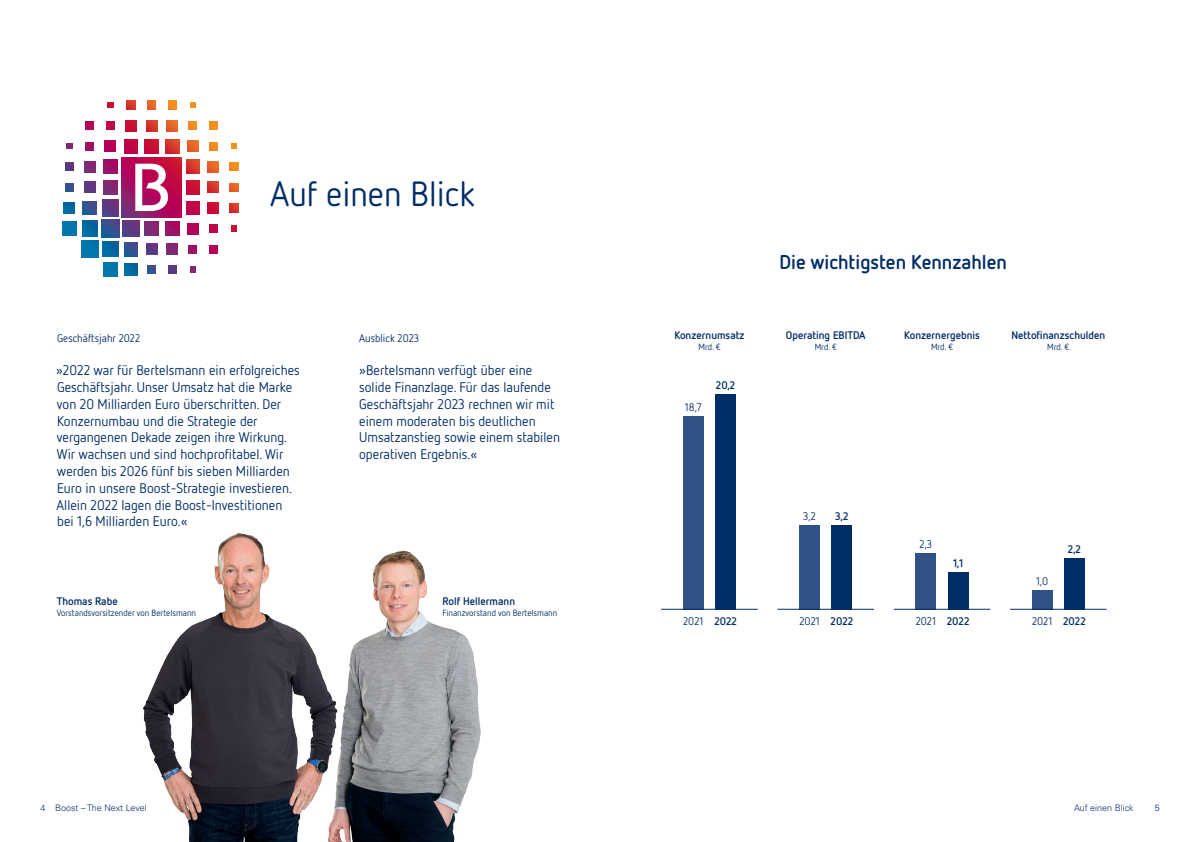
<style>
.page{position:relative;width:1191px;height:842px;background:#fff}
.page>*{position:absolute;margin:0;border:0;box-sizing:border-box;transform-origin:0 0}
.t1{font:35px "Netto OT";color:#002d66}
.t2{font:700 20px "Netto OT";color:#002d66}
.t3{font:14px/16.8px "Netto OT";color:#002d66}
.t4{font:700 11px "Netto OT";color:#002d66}
.t5{font:11px "Netto OT";color:#002d66}
.t6{font:9px "Netto OT";color:#002d66}
.t7{font:300 9px "Univers LT Pro 45";color:#002d66}
</style>
<div class="page">
<svg style="left:122px;top:158px;width:59px;height:59px;background:#ac1056"></svg>
<div style="left:104px;top:160px;width:13px;height:14px;background:#9e1264"></div>
<svg style="left:84px;top:161px;width:11px;height:11px"></svg>
<svg style="left:65px;top:163px;width:8px;height:8px"></svg>
<svg style="left:186px;top:160px;width:14px;height:14px"></svg>
<svg style="left:208px;top:161px;width:11px;height:11px"></svg>
<svg style="left:230px;top:163px;width:8px;height:8px"></svg>
<svg style="left:105px;top:141px;width:11px;height:11px"></svg>
<svg style="left:86px;top:142px;width:8px;height:8px"></svg>
<svg style="left:66px;top:143px;width:6px;height:6px"></svg>
<svg style="left:108px;top:102px;width:5px;height:6px"></svg>
<svg style="left:190px;top:102px;width:6px;height:6px"></svg>
<svg style="left:231px;top:143px;width:6px;height:6px"></svg>
<svg style="left:231px;top:226px;width:6px;height:5px"></svg>
<svg style="left:190px;top:267px;width:6px;height:5px"></svg>
<svg style="left:106px;top:121px;width:9px;height:9px"></svg>
<svg style="left:127px;top:101px;width:8px;height:8px"></svg>
<svg style="left:147px;top:101px;width:9px;height:8px"></svg>
<svg style="left:168px;top:101px;width:8px;height:8px"></svg>
<svg style="left:86px;top:121px;width:8px;height:9px"></svg>
<svg style="left:187px;top:141px;width:11px;height:11px"></svg>
<svg style="left:209px;top:142px;width:9px;height:8px"></svg>
<svg style="left:189px;top:121px;width:8px;height:9px"></svg>
<svg style="left:209px;top:121px;width:9px;height:9px"></svg>
<svg style="left:101px;top:219px;width:18px;height:19px"></svg>
<div style="left:82px;top:221px;width:15px;height:15px;background:#0068a1"></div>
<div style="left:62px;top:222px;width:14px;height:13px;background:#0078ae"></div>
<div style="left:103px;top:242px;width:15px;height:15px;background:#0068a1"></div>
<div style="left:82px;top:241px;width:16px;height:16px;background:#0078ae"></div>
<div style="left:104px;top:263px;width:13px;height:14px;background:#0078ae"></div>
<svg style="left:187px;top:223px;width:11px;height:11px"></svg>
<svg style="left:209px;top:224px;width:9px;height:9px"></svg>
<svg style="left:189px;top:245px;width:8px;height:8px"></svg>
<svg style="left:168px;top:266px;width:8px;height:8px"></svg>
<svg style="left:147px;top:266px;width:9px;height:8px"></svg>
<svg style="left:209px;top:245px;width:9px;height:8px"></svg>
<svg style="left:104px;top:180px;width:13px;height:14px"></svg>
<svg style="left:84px;top:182px;width:11px;height:11px"></svg>
<svg style="left:65px;top:183px;width:8px;height:8px"></svg>
<div style="left:186px;top:180px;width:14px;height:14px;background:#c91036"></div>
<svg style="left:208px;top:182px;width:11px;height:11px"></svg>
<svg style="left:230px;top:183px;width:8px;height:8px"></svg>
<svg style="left:102px;top:200px;width:17px;height:16px"></svg>
<svg style="left:83px;top:201px;width:14px;height:14px"></svg>
<svg style="left:64px;top:202px;width:11px;height:11px"></svg>
<div style="left:186px;top:201px;width:14px;height:14px;background:#be0848"></div>
<svg style="left:208px;top:202px;width:11px;height:11px"></svg>
<svg style="left:230px;top:204px;width:8px;height:8px"></svg>
<div style="left:124px;top:139px;width:14px;height:14px;background:#be0848"></div>
<svg style="left:126px;top:120px;width:11px;height:11px"></svg>
<svg style="left:123px;top:220px;width:16px;height:17px"></svg>
<svg style="left:124px;top:242px;width:14px;height:14px"></svg>
<svg style="left:125px;top:264px;width:12px;height:12px"></svg>
<div style="left:145px;top:139px;width:13px;height:14px;background:#c91035"></div>
<svg style="left:146px;top:120px;width:11px;height:11px"></svg>
<svg style="left:145px;top:222px;width:13px;height:13px"></svg>
<svg style="left:146px;top:244px;width:11px;height:11px"></svg>
<svg style="left:165px;top:139px;width:14px;height:14px"></svg>
<svg style="left:167px;top:120px;width:11px;height:11px"></svg>
<div style="left:165px;top:222px;width:14px;height:13px;background:#9e1264"></div>
<svg style="left:167px;top:244px;width:11px;height:11px"></svg>
<svg style="left:135px;top:164px;width:33px;height:47px"></svg>
<div style="left:683px;top:416px;width:20px;height:194px;background:#305286"></div>
<div style="left:799px;top:526px;width:20px;height:84px;background:#305286"></div>
<div style="left:1032px;top:590px;width:20px;height:20px;background:#305286"></div>
<div style="left:715px;top:395px;width:21px;height:215px;background:#002d66"></div>
<div style="left:831px;top:526px;width:21px;height:84px;background:#002d66"></div>
<div style="left:1064px;top:559px;width:20px;height:51px;background:#002d66"></div>
<div style="left:915px;top:553px;width:21px;height:57px;background:#305286"></div>
<div style="left:948px;top:572px;width:20px;height:38px;background:#002d66"></div>
<hr style="left:661px;top:609px;width:96px;height:1px;background:#002d66">
<hr style="left:778px;top:609px;width:95px;height:1px;background:#002d66">
<hr style="left:894px;top:609px;width:96px;height:1px;background:#002d66">
<hr style="left:1010px;top:609px;width:96px;height:1px;background:#002d66">
<img style="left:143px;top:533px;width:338px;height:309px">
<h1 class="t1" style="left:270px;top:172px;width:206px">Auf einen Blick</h1>
<p class="t5" style="left:57px;top:331px;width:84px">Geschäftsjahr 2022</p>
<p class="t3" style="left:56px;top:362px;width:245px">»2022 war für Bertelsmann ein erfolgreiches Geschäftsjahr. Unser Umsatz hat die Marke von 20 Milliarden Euro überschritten. Der Konzernumbau und die Strategie der vergangenen Dekade zeigen ihre Wirkung.<br>Wir wachsen und sind hochprofitabel. Wir werden bis 2026 fünf bis sieben Milliarden Euro in unsere Boost-Strategie investieren.<br>Allein 2022 lagen die Boost-Investitionen bei 1,6 Milliarden Euro.«</p>
<p class="t4" style="left:57px;top:594px;width:63px">Thomas Rabe</p>
<p class="t6" style="left:57px;top:607px;width:141px">Vorstandsvorsitzender von Bertelsmann</p>
<p class="t5" style="left:359px;top:331px;width:61px">Ausblick 2023</p>
<p class="t3" style="left:359px;top:362px;width:202px">»Bertelsmann verfügt über eine solide Finanzlage. Für das laufende<br>Geschäftsjahr 2023 rechnen wir mit einem moderaten bis deutlichen<br>Umsatzanstieg sowie einem stabilen operativen Ergebnis.«</p>
<p class="t4" style="left:442px;top:594px;width:74px">Rolf Hellermann</p>
<p class="t6" style="left:442px;top:607px;width:116px">Finanzvorstand von Bertelsmann</p>
<p class="t4" style="left:674px;top:328px;width:72px">Konzernumsatz</p>
<p class="t6" style="left:698px;top:341px;width:24px">Mrd. €</p>
<p class="t5" style="left:685px;top:400px;width:18px">18,7</p>
<p class="t4" style="left:716px;top:378px;width:21px">20,2</p>
<h2 class="t2" style="left:779px;top:250px;width:229px">Die wichtigsten Kennzahlen</h2>
<p class="t4" style="left:786px;top:328px;width:81px">Operating EBITDA</p>
<p class="t6" style="left:814px;top:341px;width:24px">Mrd. €</p>
<p class="t4" style="left:904px;top:328px;width:77px">Konzernergebnis</p>
<p class="t6" style="left:931px;top:341px;width:24px">Mrd. €</p>
<p class="t4" style="left:1011px;top:328px;width:95px">Nettofinanzschulden</p>
<p class="t6" style="left:1047px;top:341px;width:24px">Mrd. €</p>
<p class="t5" style="left:803px;top:510px;width:14px">3,2</p>
<p class="t4" style="left:835px;top:510px;width:15px">3,2</p>
<p class="t5" style="left:919px;top:537px;width:14px">2,3</p>
<p class="t4" style="left:953px;top:556px;width:12px">1,1</p>
<p class="t5" style="left:1036px;top:574px;width:14px">1,0</p>
<p class="t4" style="left:1068px;top:542px;width:15px">2,2</p>
<p class="t5" style="left:915px;top:614px;width:22px">2021</p>
<p class="t4" style="left:947px;top:614px;width:24px">2022</p>
<p class="t4" style="left:1063px;top:614px;width:24px">2022</p>
<p class="t5" style="left:683px;top:614px;width:22px">2021</p>
<p class="t5" style="left:799px;top:614px;width:22px">2021</p>
<p class="t5" style="left:1032px;top:614px;width:22px">2021</p>
<p class="t4" style="left:714px;top:614px;width:24px">2022</p>
<p class="t4" style="left:830px;top:614px;width:24px">2022</p>
<p class="t7" style="left:40px;top:802px;width:108px">4 Boost – The Next Level</p>
<p class="t7" style="left:1074px;top:802px;width:61px">Auf einen Blick</p>
<p class="t7" style="left:1154px;top:802px;width:7px">5</p>
</div>
